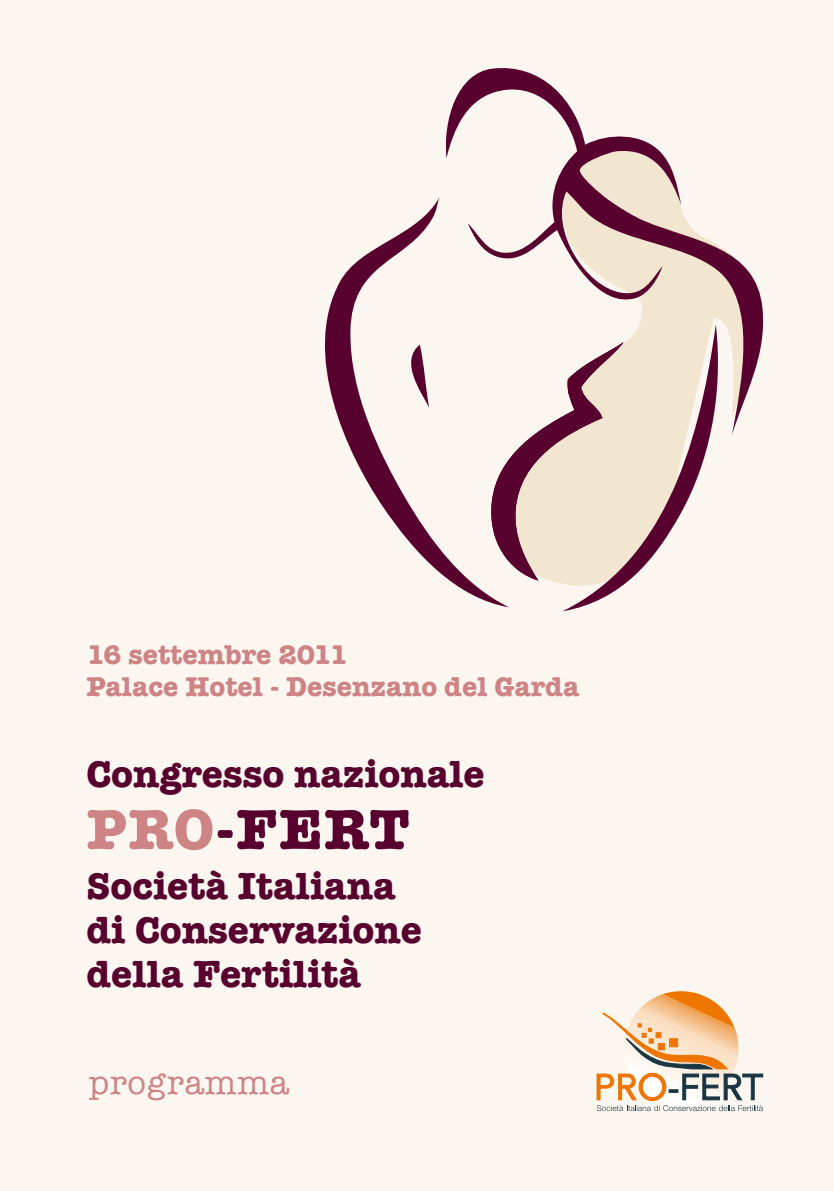
<style>
.page{position:relative;width:834px;height:1191px;background:#fff}
.page>*{position:absolute;margin:0;border:0;box-sizing:border-box;transform-origin:0 0}
.t1{font:700 58.2px "American Typewriter";letter-spacing:.025em;color:#58002e}
.t2{font:700 38.8px/44px "American Typewriter";color:#58002e}
.t3{font:34px "American Typewriter";letter-spacing:.025em;color:#ce8385}
.t4{font:700 28px/32px "American Typewriter";color:#ce8385}
.s1{color:#ce8385}
</style>
<div class="page">
<div style="left:0;top:0;width:833px;height:1191px;background:#fbf7f0"></div>
<svg style="left:445px;top:68px;width:319px;height:367px"></svg>
<svg style="left:324px;top:197px;width:400px;height:414px"></svg>
<svg style="left:487px;top:342px;width:136px;height:238px"></svg>
<svg style="left:596px;top:991px;width:166px;height:120px"></svg>
<p class="t4" style="left:86px;top:637px;width:494px">16 settembre 2011<br>Palace Hotel - Desenzano del Garda</p>
<p class="t2" style="left:86px;top:750px;width:399px">Congresso nazionale</p>
<h1 class="t1" style="left:86px;top:779px;width:324px"><span class="s1">PRO</span>-FERT</h1>
<p class="t2" style="left:86px;top:862px;width:337px">Società Italiana di Conservazione della Fertilità</p>
<p class="t3" style="left:89px;top:1056px;width:202px">programma</p>
</div>
